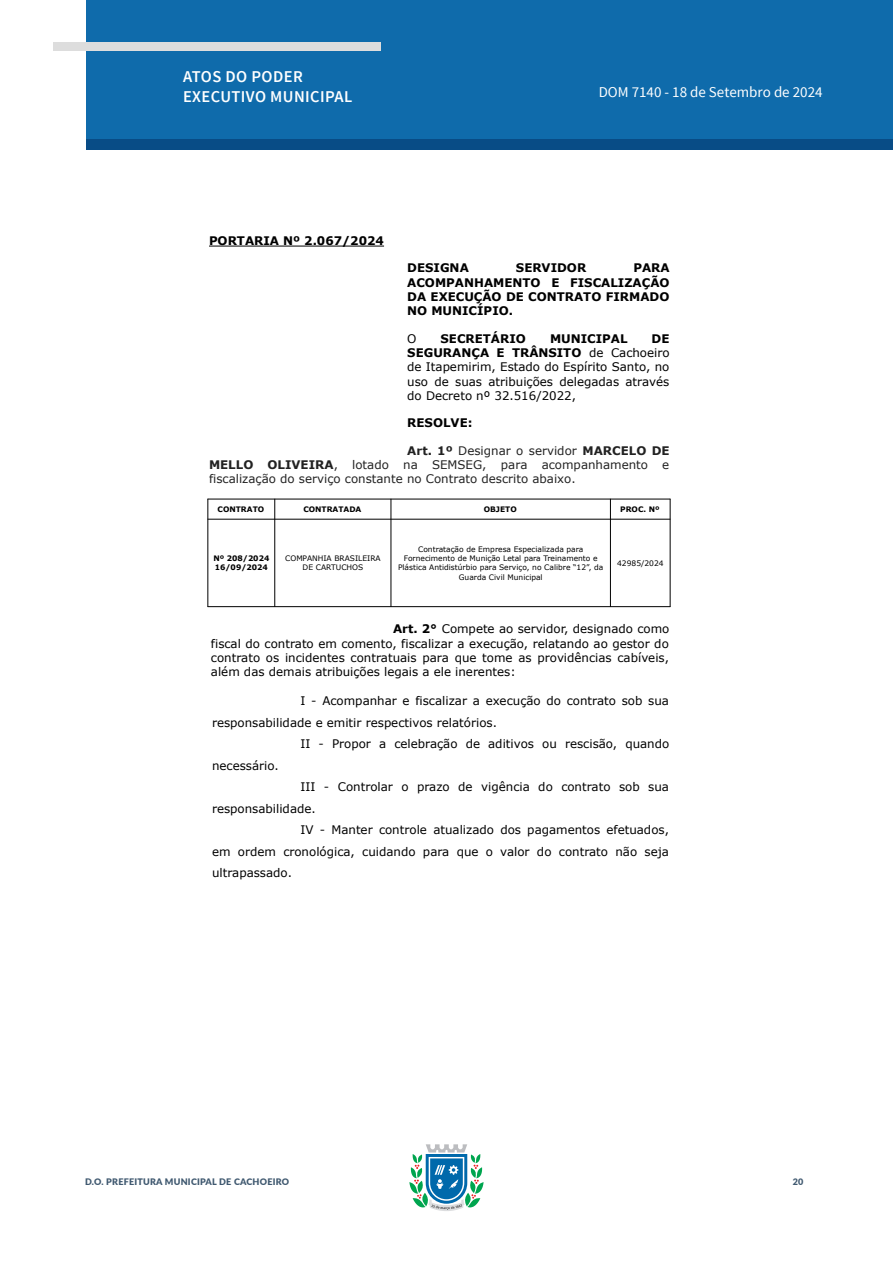
<style>
.page{position:relative;width:893px;height:1263px;background:#fff}
.page>*{position:absolute;margin:0;border:0;box-sizing:border-box;transform-origin:0 0}
.t1{font:600 16.5px/19.8px "Source Sans Pro";letter-spacing:.025em;color:#fff}
.t2{font:15px "Source Sans Pro";color:#fff}
.t3{font:11.85px/14.4px "Verdana";color:#000;text-align:justify}
.t4{font:11.85px/14.4px "Verdana";color:#222;text-align:justify}
.t5{font:700 11.85px/14.4px "Verdana";color:#000;text-align:justify}
.t6{font:900 9px "Lato";letter-spacing:.025em;color:#405970}
.t7{font:7.5px/9.1px "Verdana";color:#000;text-align:center}
.t8{font:700 7.5px/9.1px "Verdana";color:#000}
.s1{font-weight:700}
</style>
<div class="page">
<svg style="left:409px;top:1144px;width:75px;height:67px"></svg>
<div style="left:86px;top:0;width:807px;height:140px;background:#0f6bab"></div>
<div style="left:87px;top:140px;width:806px;height:10px;background:#084c86"></div>
<div style="left:53px;top:42px;width:328px;height:9px;background:#ddd"></div>
<hr style="left:209px;top:246px;width:175px;height:1px;background:#000">
<hr style="left:208px;top:499px;width:462px;height:1px;background:#000">
<hr style="left:208px;top:519px;width:462px;height:1px;background:#000">
<hr style="left:208px;top:606px;width:462px;height:1px;background:#000">
<hr style="left:208px;top:499px;width:1px;height:108px;background:#000">
<hr style="left:274px;top:499px;width:1px;height:108px;background:#000">
<hr style="left:391px;top:499px;width:1px;height:108px;background:#000">
<hr style="left:610px;top:499px;width:1px;height:108px;background:#000">
<hr style="left:670px;top:499px;width:1px;height:108px;background:#000">
<h1 class="t1" style="left:183px;top:67px;width:171px">ATOS DO PODER<br>EXECUTIVO MUNICIPAL</h1>
<p class="t5" style="left:209px;top:233px;width:176px">PORTARIA Nº 2.067/2024</p>
<p class="t2" style="left:599px;top:83px;width:225px">DOM 7140 - 18 de Setembro de 2024</p>
<p class="t5" style="left:407px;top:260px;width:63px">DESIGNA</p>
<p class="t5" style="left:516px;top:260px;width:72px">SERVIDOR</p>
<p class="t5" style="left:407px;top:260px;width:264px;text-indent:226px">PARA ACOMPANHAMENTO E FISCALIZAÇÃO DA EXECUÇÃO DE CONTRATO FIRMADO NO MUNICÍPIO.</p>
<p class="t3" style="left:407px;top:332px;width:11px">O</p>
<p class="t5" style="left:441px;top:331px;width:87px">SECRETÁRIO</p>
<p class="t5" style="left:550px;top:331px;width:79px">MUNICIPAL</p>
<p class="t3" style="left:407px;top:332px;width:264px;text-indent:244px"><span class="s1">DE SEGURANÇA E TRÂNSITO</span> de Cachoeiro de Itapemirim, Estado do Espírito Santo, no uso de suas atribuições delegadas através do Decreto nº 32.516/2022,</p>
<p class="t5" style="left:407px;top:415px;width:67px">RESOLVE:</p>
<p class="t4" style="left:209px;top:444px;width:462px;text-indent:198px"><span class="s1">Art. 1º</span> Designar o servidor <span class="s1">MARCELO DE MELLO OLIVEIRA</span>, lotado na SEMSEG, para acompanhamento e fiscalização do serviço constante no Contrato descrito abaixo.</p>
<p class="t8" style="left:218px;top:505px;width:48px">CONTRATO</p>
<p class="t8" style="left:303px;top:505px;width:60px">CONTRATADA</p>
<p class="t8" style="left:484px;top:505px;width:34px">OBJETO</p>
<p class="t8" style="left:620px;top:505px;width:41px">PROC. Nº</p>
<p class="t8" style="left:213px;top:554px;width:58px">Nº 208/2024<br>16/09/2024</p>
<p class="t7" style="left:285px;top:554px;width:97px">COMPANHIA BRASILEIRA<br>DE CARTUCHOS</p>
<p class="t7" style="left:398px;top:545px;width:207px">Contratação de Empresa Especializada para Fornecimento de Munição Letal para Treinamento e Plástica Antidistúrbio para Serviço, no Calibre “12”, da Guarda Civil Municipal</p>
<p class="t7" style="left:617px;top:559px;width:48px">42985/2024</p>
<p class="t3" style="left:211px;top:622px;width:460px;text-indent:182px"><span class="s1">Art. 2°</span> Compete ao servidor, designado como fiscal do contrato em comento, fiscalizar a execução, relatando ao gestor do contrato os incidentes contratuais para que tome as providências cabíveis, além das demais atribuições legais a ele inerentes:</p>
<p class="t3" style="left:300px;top:694px;width:370px">I - Acompanhar e fiscalizar a execução do contrato sob sua</p>
<p class="t3" style="left:212px;top:716px;width:286px">responsabilidade e emitir respectivos relatórios.</p>
<p class="t3" style="left:300px;top:737px;width:370px">II - Propor a celebração de aditivos ou rescisão, quando</p>
<p class="t3" style="left:212px;top:759px;width:68px">necessário.</p>
<p class="t3" style="left:300px;top:780px;width:370px">III - Controlar o prazo de vigência do contrato sob sua</p>
<p class="t3" style="left:212px;top:802px;width:105px">responsabilidade.</p>
<p class="t3" style="left:300px;top:823px;width:370px">IV - Manter controle atualizado dos pagamentos efetuados,</p>
<p class="t3" style="left:212px;top:845px;width:458px">em ordem cronológica, cuidando para que o valor do contrato não seja</p>
<p class="t3" style="left:212px;top:866px;width:81px">ultrapassado.</p>
<p class="t6" style="left:85px;top:1175px;width:206px">D.O. PREFEITURA MUNICIPAL DE CACHOEIRO</p>
<p class="t6" style="left:793px;top:1175px;width:12px">20</p>
</div>
